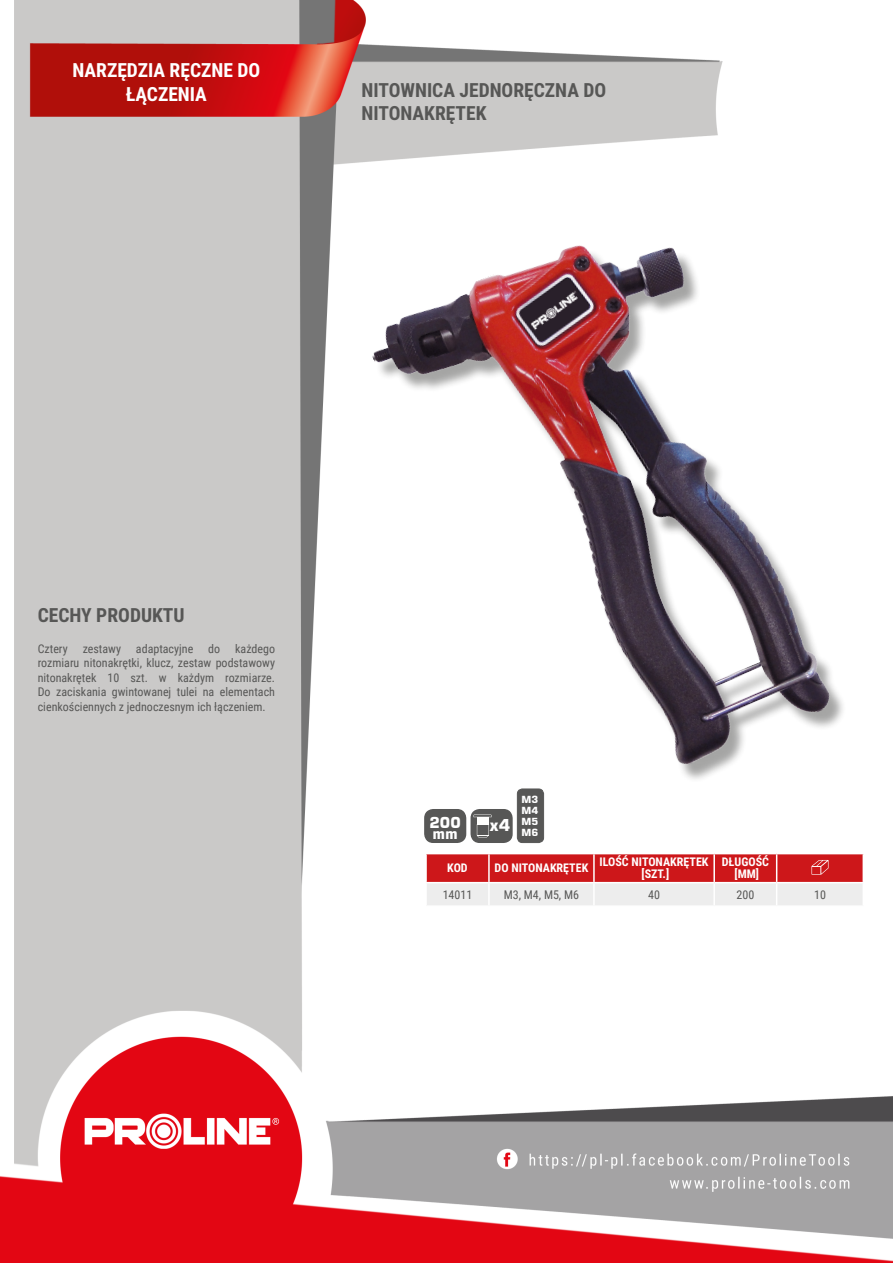
<style>
.page{position:relative;width:893px;height:1263px;background:#fff}
.page>*{position:absolute;margin:0;border:0;box-sizing:border-box;transform-origin:0 0}
.Lewo_bez_dzielenia{font:700 19.5px/23.4px "Roboto Condensed";color:#575756}
.NagĹ_Ăłwek{font:700 19.5px/23.4px "Roboto Condensed";color:#fff;text-align:center}
.MateriaĹ__CECHY{font:700 19.5px "Roboto Condensed";color:#575756}
.t1{font:700 16.35px "Square 721 BT";color:#fff}
.t2{font:700 14.85px/11.9px "Square 721 BT";color:#fff}
.Opisy{font:12px/14.4px "Roboto Condensed";color:#575756;text-align:justify}
.Ĺšrodek_bez_dzieleni{font:700 12px "Roboto Condensed";color:#fff}
.Center{font:12px "Roboto Condensed";color:#575756}
.Ĺšrodek__wymuszenie{font:700 12px "Roboto Condensed";color:#fff}
.Indeks{font:12px "Roboto Condensed";color:#575756}
.Tabelka_nagĹ_Ăłwek{font:700 12px "Roboto Condensed";color:#fff}
.t3{font:700 9.75px/11.1px "Square 721 BT";color:#fff;text-align:justify}
</style>
<div class="page">
<img style="left:0;top:0;width:893px;height:1263px">
<img style="left:361px;top:208px;width:496px;height:609px">
<hr style="left:425px;top:854px;width:2px;height:28px;background:#fff">
<hr style="left:425px;top:883px;width:2px;height:22px;background:#fff">
<hr style="left:862px;top:854px;width:2px;height:28px;background:#fff">
<hr style="left:862px;top:883px;width:2px;height:22px;background:#fff">
<hr style="left:777px;top:853px;width:87px;height:1px;background:#fff">
<hr style="left:425px;top:853px;width:64px;height:1px;background:#fff">
<hr style="left:425px;top:882px;width:64px;height:1px;background:#fff">
<hr style="left:777px;top:882px;width:87px;height:1px;background:#fff">
<hr style="left:425px;top:905px;width:64px;height:2px;background:#fff">
<hr style="left:489px;top:905px;width:105px;height:2px;background:#fff">
<hr style="left:594px;top:905px;width:120px;height:2px;background:#fff">
<hr style="left:714px;top:905px;width:63px;height:2px;background:#fff">
<hr style="left:777px;top:905px;width:87px;height:2px;background:#fff">
<svg style="left:426px;top:853px;width:437px;height:52px;background:#dd7f80"></svg>
<div style="left:425px;top:810px;width:41px;height:32px;background:#575756;border-radius:8px"></div>
<div style="left:424px;top:809px;width:42px;height:34px;border:1px solid #575756;border-radius:8px"></div>
<div style="left:471px;top:810px;width:41px;height:32px;background:#575756;border-radius:8px"></div>
<div style="left:470px;top:809px;width:43px;height:34px;border:1px solid #575756;border-radius:8px"></div>
<svg style="left:473px;top:814px;width:19px;height:23px"></svg>
<div style="left:517px;top:789px;width:27px;height:53px;background:#575756;border-radius:5px"></div>
<div style="left:517px;top:788px;width:27px;height:55px;border:1px solid #575756;border-radius:5px"></div>
<p class="NagĹ_Ăłwek" style="left:72px;top:58px;width:189px">NARZĘDZIA RĘCZNE DO<br>ŁĄCZENIA</p>
<p class="Lewo_bez_dzielenia" style="left:361px;top:77px;width:246px">NITOWNICA JEDNORĘCZNA DO<br>NITONAKRĘTEK</p>
<p class="MateriaĹ__CECHY" style="left:38px;top:601px;width:148px">CECHY PRODUKTU</p>
<p class="Opisy" style="left:38px;top:641px;width:239px">Cztery zestawy adaptacyjne do każdego rozmiaru nitonakrętki, klucz, zestaw podstawowy nitonakrętek 10 szt. w każdym rozmiarze.<br>Do zaciskania gwintowanej tulei na elementach cienkościennych z jednoczesnym ich łączeniem.</p>
<p class="t2" style="left:430px;top:816px;width:33px">200 mm</p>
<p class="t1" style="left:489px;top:815px;width:22px">x4</p>
<p class="t3" style="left:522px;top:793px;width:18px">M3<br>M4<br>M5<br>M6</p>
<p class="Tabelka_nagĹ_Ăłwek" style="left:447px;top:860px;width:22px">KOD</p>
<p class="Ĺšrodek_bez_dzieleni" style="left:495px;top:860px;width:95px">DO NITONAKRĘTEK</p>
<p class="Ĺšrodek_bez_dzieleni" style="left:600px;top:854px;width:110px">ILOŚĆ NITONAKRĘTEK</p>
<p class="Ĺšrodek__wymuszenie" style="left:642px;top:866px;width:29px">[SZT.]</p>
<p class="Ĺšrodek_bez_dzieleni" style="left:722px;top:854px;width:49px">DŁUGOŚĆ</p>
<p class="Ĺšrodek__wymuszenie" style="left:734px;top:866px;width:26px">[MM]</p>
<p class="Indeks" style="left:443px;top:886px;width:31px">14011</p>
<p class="Center" style="left:504px;top:886px;width:77px">M3, M4, M5, M6</p>
<p class="Center" style="left:648px;top:886px;width:13px">40</p>
<p class="Center" style="left:736px;top:886px;width:19px">200</p>
<p class="Center" style="left:814px;top:886px;width:13px">10</p>
</div>
